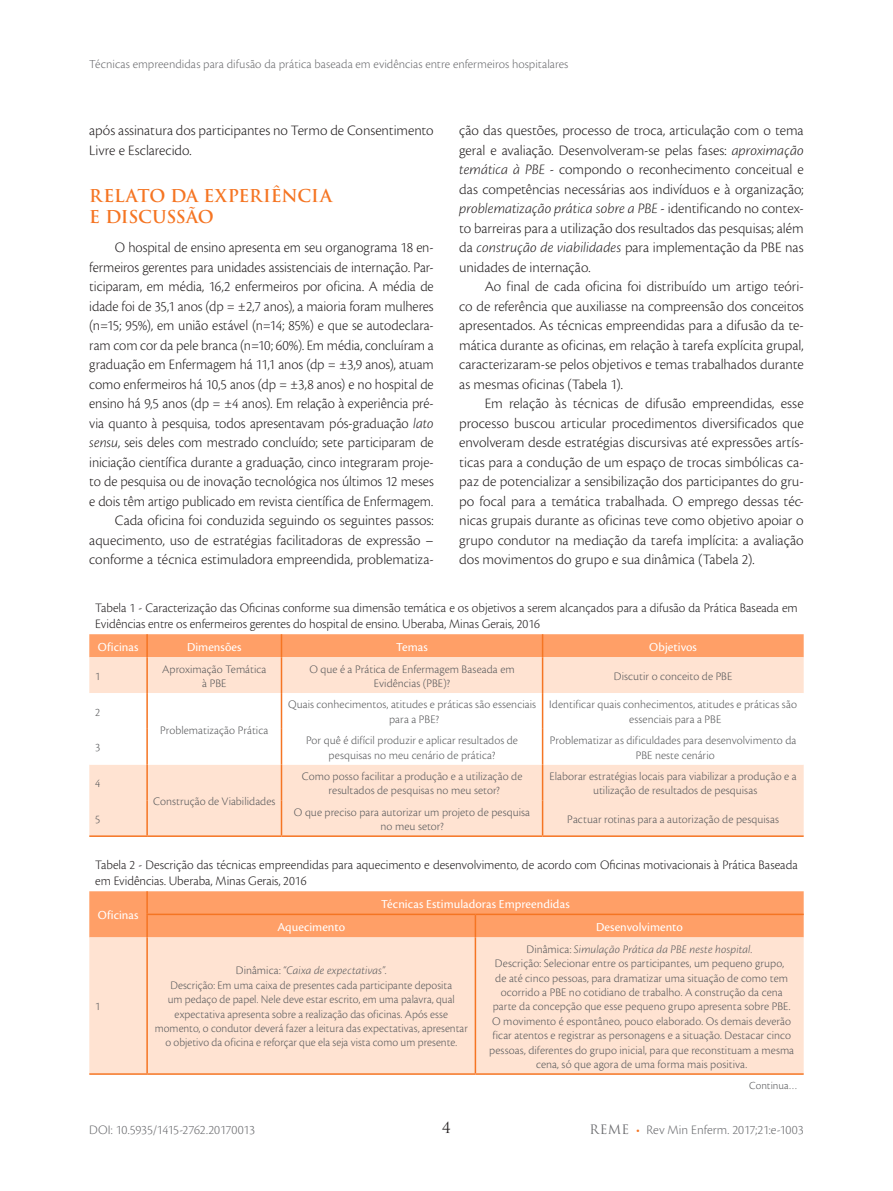
<style>
.page{position:relative;width:893px;height:1191px;background:#fff}
.page>*{position:absolute;margin:0;border:0;box-sizing:border-box;transform-origin:0 0}
.t1{font:700 17.25px/21.6px "Trajan Pro";letter-spacing:-.015em;color:#f57523}
.t2{font:300 15px/19.5px "Cronos Pro";letter-spacing:-.005em;color:#231f20;text-align:justify}
.t3{font:15px "Trajan Pro";color:#231f20}
.t4{font:300 13.5px/16.2px "Cronos Pro";color:#231f20}
.t5{font:300 13.5px "Cronos Pro";letter-spacing:-.01em;color:#6c6d70}
.t6{font:12.75px "Cronos Pro";letter-spacing:.005em;color:#fff}
.t7{font:300 12.75px "Cronos Pro";letter-spacing:.005em;color:#6c6d70}
.t8{font:300 12px/14.4px "Cronos Pro";letter-spacing:.005em;color:#57585a;text-align:center}
.t9{font:300 11.25px "Cronos Pro";letter-spacing:.005em;color:#57585a}
.s1{font-style:italic}
.s2{font-family:"Trajan Pro";font-weight:400;font-size:12.75px}
.s3{color:#f57523}
</style>
<div class="page">
<div style="left:89px;top:657px;width:715px;height:178px;background:#ffe3d2"></div>
<svg style="left:89px;top:693px;width:715px;height:36px"></svg>
<svg style="left:89px;top:729px;width:715px;height:35px"></svg>
<div style="left:89px;top:634px;width:715px;height:23px;background:#ff9f67"></div>
<hr style="left:146px;top:657px;width:2px;height:36px;background:#f57523">
<hr style="left:281px;top:657px;width:1px;height:36px;background:#f57523">
<hr style="left:542px;top:657px;width:1px;height:36px;background:#f57523">
<hr style="left:146px;top:693px;width:2px;height:36px;background:#f57523">
<hr style="left:281px;top:693px;width:1px;height:36px;background:#f57523">
<hr style="left:542px;top:693px;width:1px;height:36px;background:#f57523">
<hr style="left:146px;top:729px;width:2px;height:35px;background:#f57523">
<hr style="left:281px;top:729px;width:1px;height:35px;background:#f57523">
<hr style="left:542px;top:729px;width:1px;height:35px;background:#f57523">
<hr style="left:146px;top:764px;width:2px;height:36px;background:#f57523">
<hr style="left:281px;top:764px;width:1px;height:36px;background:#f57523">
<hr style="left:542px;top:764px;width:1px;height:36px;background:#f57523">
<hr style="left:146px;top:800px;width:2px;height:35px;background:#f57523">
<hr style="left:281px;top:800px;width:1px;height:35px;background:#f57523">
<hr style="left:542px;top:800px;width:1px;height:35px;background:#f57523">
<hr style="left:543px;top:835px;width:261px;height:2px;background:#f57523">
<hr style="left:89px;top:835px;width:58px;height:2px;background:#f57523">
<hr style="left:147px;top:835px;width:134px;height:2px;background:#f57523">
<hr style="left:281px;top:835px;width:262px;height:2px;background:#f57523">
<div style="left:89px;top:937px;width:715px;height:136px;background:#ffe3d2"></div>
<div style="left:89px;top:891px;width:715px;height:46px;background:#ff9f67"></div>
<hr style="left:146px;top:937px;width:2px;height:136px;background:#f57523">
<hr style="left:475px;top:937px;width:1px;height:136px;background:#f57523">
<hr style="left:89px;top:1073px;width:58px;height:1px;background:#f57523">
<hr style="left:147px;top:1073px;width:328px;height:1px;background:#f57523">
<hr style="left:475px;top:1073px;width:329px;height:1px;background:#f57523">
<hr style="left:146px;top:913px;width:329px;height:2px;background:#f57523">
<hr style="left:475px;top:913px;width:329px;height:2px;background:#f57523">
<p class="t7" style="left:89px;top:57px;width:481px">Técnicas empreendidas para difusão da prática baseada em evidências entre enfermeiros hospitalares</p>
<p class="t2" style="left:89px;top:121px;width:346px">após assinatura dos participantes no Termo de Consentimento<br>Livre e Esclarecido.</p>
<p class="t1" style="left:89px;top:185px;width:244px">RELATO DA EXPERIÊNCIA<br>E DISCUSSÃO</p>
<p class="t2" style="left:89px;top:238px;width:346px;text-align:right">O hospital de ensino apresenta em seu organograma 18 en&shy;fermeiros gerentes para unidades assistenciais de internação. Par&shy;ticiparam, em média, 16,2 enfermeiros por oficina. A média de idade foi de 35,1 anos (dp = ±2,7 anos), a maioria foram mulheres (n=15; 95%), em união estável (n=14; 85%) e que se autodeclara&shy;ram com cor da pele branca (n=10; 60%). Em média, concluíram a graduação em Enfermagem há 11,1 anos (dp = ±3,9 anos), atuam como enfermeiros há 10,5 anos (dp = ±3,8 anos) e no hospital de ensino há 9,5 anos (dp = ±4 anos). Em relação à experiência pré&shy;via quanto à pesquisa, todos apresentavam pós-graduação <span class="s1">lato sensu</span>, seis deles com mestrado concluído; sete participaram de iniciação científica durante a graduação, cinco integraram proje&shy;to de pesquisa ou de inovação tecnológica nos últimos 12 meses e dois têm artigo publicado em revista científica de Enfermagem.<br>Cada oficina foi conduzida seguindo os seguintes passos: aquecimento, uso de estratégias facilitadoras de expressão – conforme a técnica estimuladora empreendida, problematiza-</p>
<p class="t2" style="left:459px;top:121px;width:346px">ção das questões, processo de troca, articulação com o tema geral e avaliação. Desenvolveram-se pelas fases: <span class="s1">aproximação temática à PBE</span> - compondo o reconhecimento conceitual e das competências necessárias aos indivíduos e à organização; <span class="s1">problematização prática sobre a PBE</span> - identificando no contex&shy;to barreiras para a utilização dos resultados das pesquisas; além da <span class="s1">construção de viabilidades</span> para implementação da PBE nas unidades de internação.</p>
<p class="t2" style="left:459px;top:277px;width:346px;text-indent:26px">Ao final de cada oficina foi distribuído um artigo teóri&shy;co de referência que auxiliasse na compreensão dos conceitos apresentados. As técnicas empreendidas para a difusão da te&shy;mática durante as oficinas, em relação à tarefa explícita grupal, caracterizaram-se pelos objetivos e temas trabalhados durante as mesmas oficinas (Tabela 1).</p>
<p class="t2" style="left:459px;top:394px;width:346px;text-indent:26px">Em relação às técnicas de difusão empreendidas, esse processo buscou articular procedimentos diversificados que envolveram desde estratégias discursivas até expressões artís&shy;ticas para a condução de um espaço de trocas simbólicas ca&shy;paz de potencializar a sensibilização dos participantes do gru&shy;po focal para a temática trabalhada. O emprego dessas téc&shy;nicas grupais durante as oficinas teve como objetivo apoiar o grupo condutor na mediação da tarefa implícita: a avaliação dos movimentos do grupo e sua dinâmica (Tabela 2).</p>
<p class="t4" style="left:95px;top:599px;width:704px">Tabela 1 - Caracterização das Oficinas conforme sua dimensão temática e os objetivos a serem alcançados para a difusão da Prática Baseada em<br>Evidências entre os enfermeiros gerentes do hospital de ensino. Uberaba, Minas Gerais, 2016</p>
<p class="t6" style="left:98px;top:639px;width:42px">Oficinas</p>
<p class="t6" style="left:187px;top:639px;width:56px">Dimensões</p>
<p class="t6" style="left:396px;top:639px;width:33px">Temas</p>
<p class="t6" style="left:649px;top:639px;width:49px">Objetivos</p>
<p class="t8" style="left:95px;top:669px;width:7px">1</p>
<p class="t8" style="left:162px;top:661px;width:106px">Aproximação Temática à PBE</p>
<p class="t8" style="left:309px;top:661px;width:207px">O que é a Prática de Enfermagem Baseada em<br>Evidências (PBE)?</p>
<p class="t8" style="left:614px;top:669px;width:120px">Discutir o conceito de PBE</p>
<p class="t8" style="left:95px;top:704px;width:7px">2</p>
<p class="t8" style="left:160px;top:722px;width:110px">Problematização Prática</p>
<p class="t8" style="left:288px;top:697px;width:249px">Quais conhecimentos, atitudes e práticas são essenciais para a PBE?</p>
<p class="t8" style="left:549px;top:697px;width:249px">Identificar quais conhecimentos, atitudes e práticas são essenciais para a PBE</p>
<p class="t8" style="left:95px;top:740px;width:7px">3</p>
<p class="t8" style="left:306px;top:733px;width:213px">Por quê é difícil produzir e aplicar resultados de pesquisas no meu cenário de prática?</p>
<p class="t8" style="left:550px;top:733px;width:248px">Problematizar as dificuldades para desenvolvimento da<br>PBE neste cenário</p>
<p class="t8" style="left:95px;top:776px;width:7px">4</p>
<p class="t8" style="left:153px;top:794px;width:124px">Construção de Viabilidades</p>
<p class="t8" style="left:302px;top:769px;width:222px">Como posso facilitar a produção e a utilização de resultados de pesquisas no meu setor?</p>
<p class="t8" style="left:550px;top:769px;width:249px">Elaborar estratégias locais para viabilizar a produção e a utilização de resultados de pesquisas</p>
<p class="t8" style="left:95px;top:812px;width:7px">5</p>
<p class="t8" style="left:294px;top:804px;width:238px">O que preciso para autorizar um projeto de pesquisa no meu setor?</p>
<p class="t8" style="left:567px;top:812px;width:213px">Pactuar rotinas para a autorização de pesquisas</p>
<p class="t4" style="left:95px;top:856px;width:704px">Tabela 2 - Descrição das técnicas empreendidas para aquecimento e desenvolvimento, de acordo com Oficinas motivacionais à Prática Baseada em Evidências. Uberaba, Minas Gerais, 2016</p>
<p class="t6" style="left:98px;top:908px;width:42px">Oficinas</p>
<p class="t6" style="left:381px;top:896px;width:190px">Técnicas Estimuladoras Empreendidas</p>
<p class="t8" style="left:95px;top:999px;width:7px">1</p>
<p class="t6" style="left:277px;top:919px;width:69px">Aquecimento</p>
<p class="t6" style="left:596px;top:919px;width:88px">Desenvolvimento</p>
<p class="t8" style="left:155px;top:963px;width:315px">Dinâmica: <span class="s1">“Caixa de expectativas”</span>.<br>Descrição: Em uma caixa de presentes cada participante deposita<br>um pedaço de papel. Nele deve estar escrito, em uma palavra, qual expectativa apresenta sobre a realização das oficinas. Após esse momento, o condutor deverá fazer a leitura das expectativas, apresentar o objetivo da oficina e reforçar que ela seja vista como um presente.</p>
<p class="t8" style="left:489px;top:941px;width:307px">Dinâmica: <span class="s1">Simulação Prática da PBE neste hospital.<br></span>Descrição: Selecionar entre os participantes, um pequeno grupo,<br>de até cinco pessoas, para dramatizar uma situação de como tem ocorrido a PBE no cotidiano de trabalho. A construção da cena parte da concepção que esse pequeno grupo apresenta sobre PBE.<br>O movimento é espontâneo, pouco elaborado. Os demais deverão ficar atentos e registrar as personagens e a situação. Destacar cinco pessoas, diferentes do grupo inicial, para que reconstituam a mesma cena, só que agora de uma forma mais positiva.</p>
<p class="t9" style="left:749px;top:1079px;width:50px">Continua…</p>
<p class="t3" style="left:442px;top:1118px;width:10px">4</p>
<p class="t5" style="left:89px;top:1121px;width:167px">DOI: 10.5935/1415-2762.20170013</p>
<p class="t5" style="left:589px;top:1121px;width:216px"><span class="s2">REME</span> <span class="s3">•</span> Rev Min Enferm. 2017;21:e-1003</p>
</div>
